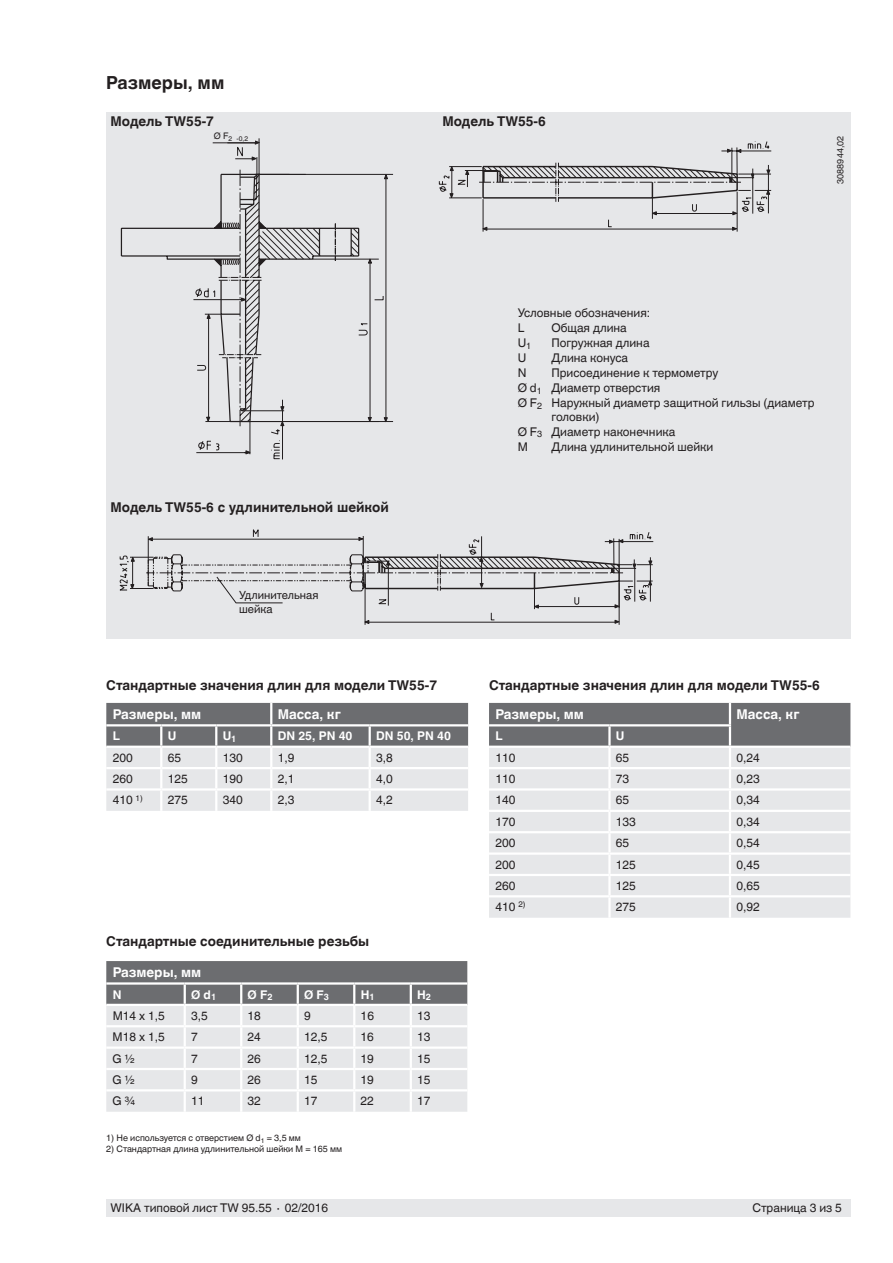
<style>
.page{position:relative;width:893px;height:1263px;background:#fff}
.page>*{position:absolute;margin:0;border:0;box-sizing:border-box;transform-origin:0 0}
.t1{font:700 18px "Helvetica World";color:#231f20}
.t2{font:700 13.5px "Helvetica World";color:#231f20}
.t3{font:700 13.5px "Helvetica World";color:#fff}
.t4{font:12px/15px "Helvetica World";color:#231f20}
.t5{font:700 12px "Helvetica World";color:#fff}
.t6{font:11.25px/13.5px "Helvetica World";color:#231f20}
.t7{font:9px "Helvetica World";color:#231f20}
.t8{font:6.75px "Helvetica World";color:#231f20}
</style>
<div class="page">
<div style="left:106px;top:1199px;width:744px;height:17px;background:#e6e7e9"></div>
<div style="left:106px;top:112px;width:744px;height:527px;background:#e6e7e9"></div>
<svg style="left:106px;top:703px;width:362px;height:108px;background:#b9babc"></svg>
<hr style="left:106px;top:788px;width:55px;height:3px;background:#fff">
<hr style="left:161px;top:788px;width:55px;height:3px;background:#fff">
<hr style="left:160px;top:791px;width:2px;height:20px;background:#fff">
<hr style="left:216px;top:788px;width:55px;height:3px;background:#fff">
<hr style="left:215px;top:791px;width:2px;height:20px;background:#fff">
<hr style="left:271px;top:788px;width:99px;height:3px;background:#fff">
<hr style="left:270px;top:791px;width:2px;height:20px;background:#fff">
<hr style="left:370px;top:788px;width:98px;height:3px;background:#fff">
<hr style="left:369px;top:791px;width:2px;height:20px;background:#fff">
<svg style="left:106px;top:961px;width:361px;height:151px;background:#c7c8ca"></svg>
<hr style="left:106px;top:1089px;width:79px;height:2px;background:#fff">
<hr style="left:185px;top:1089px;width:56px;height:2px;background:#fff">
<hr style="left:184px;top:1091px;width:2px;height:21px;background:#fff">
<hr style="left:241px;top:1089px;width:57px;height:2px;background:#fff">
<hr style="left:240px;top:1091px;width:2px;height:21px;background:#fff">
<hr style="left:298px;top:1089px;width:56px;height:2px;background:#fff">
<hr style="left:297px;top:1091px;width:2px;height:21px;background:#fff">
<hr style="left:354px;top:1089px;width:57px;height:2px;background:#fff">
<hr style="left:353px;top:1091px;width:2px;height:21px;background:#fff">
<hr style="left:411px;top:1089px;width:56px;height:2px;background:#fff">
<hr style="left:410px;top:1091px;width:2px;height:21px;background:#fff">
<div style="left:489px;top:897px;width:361px;height:21px;background:#e6e7e9"></div>
<svg style="left:489px;top:703px;width:361px;height:192px;background:#cecfd1"></svg>
<hr style="left:608px;top:897px;width:3px;height:21px;background:#fff">
<hr style="left:729px;top:897px;width:2px;height:21px;background:#fff">
<svg style="left:438px;top:141px;width:334px;height:91px"></svg>
<svg style="left:385px;top:173px;width:9px;height:249px"></svg>
<svg style="left:384px;top:173px;width:4px;height:7px"></svg>
<svg style="left:196px;top:138px;width:188px;height:322px"></svg>
<svg style="left:120px;top:173px;width:240px;height:250px"></svg>
<svg style="left:368px;top:257px;width:4px;height:7px"></svg>
<svg style="left:280px;top:420px;width:5px;height:6px"></svg>
<svg style="left:280px;top:406px;width:5px;height:6px"></svg>
<svg style="left:367px;top:417px;width:5px;height:6px"></svg>
<svg style="left:383px;top:417px;width:5px;height:6px"></svg>
<svg style="left:245px;top:450px;width:7px;height:5px"></svg>
<svg style="left:206px;top:416px;width:5px;height:7px"></svg>
<svg style="left:206px;top:313px;width:5px;height:6px"></svg>
<svg style="left:241px;top:297px;width:6px;height:5px"></svg>
<svg style="left:254px;top:140px;width:7px;height:5px"></svg>
<svg style="left:251px;top:156px;width:7px;height:5px"></svg>
<svg style="left:119px;top:529px;width:535px;height:96px"></svg>
<hr style="left:213px;top:143px;width:42px;height:1px;background:#231f20">
<div style="left:212px;top:131px;width:42px;height:10px;background:#e6e7e9"></div>
<h1 class="t1" style="left:106px;top:73px;width:120px">Размеры, мм</h1>
<p class="t2" style="left:111px;top:114px;width:105px">Модель TW55-7</p>
<p class="t2" style="left:442px;top:114px;width:105px">Модель TW55-6</p>
<p class="t8" style="left:214px;top:134px;width:36px"><sup>Ø</sup> <sup>F</sup>2 -0,2</p>
<p class="t7" style="left:835px;top:183px;width:49px;rotate:-90deg">3088944,02</p>
<p class="t2" style="left:111px;top:499px;width:280px">Модель TW55-6 с удлинительной шейкой</p>
<p class="t6" style="left:239px;top:588px;width:81px">Удлинительная шейка</p>
<p class="t2" style="left:106px;top:677px;width:332px">Стандартные значения длин для модели TW55-7</p>
<p class="t3" style="left:113px;top:706px;width:90px">Размеры, мм</p>
<p class="t3" style="left:278px;top:706px;width:65px">Масса, кг</p>
<p class="t5" style="left:113px;top:729px;width:9px">L</p>
<p class="t5" style="left:168px;top:729px;width:10px">U</p>
<p class="t5" style="left:223px;top:729px;width:15px">U<sub>1</sub></p>
<p class="t5" style="left:278px;top:729px;width:76px">DN 25, PN 40</p>
<p class="t5" style="left:376px;top:729px;width:76px">DN 50, PN 40</p>
<p class="t4" style="left:113px;top:750px;width:22px">200</p>
<p class="t4" style="left:168px;top:750px;width:15px">65</p>
<p class="t4" style="left:223px;top:750px;width:22px">130</p>
<p class="t4" style="left:278px;top:750px;width:18px">1,9</p>
<p class="t4" style="left:376px;top:750px;width:18px">3,8</p>
<p class="t4" style="left:113px;top:771px;width:22px">260</p>
<p class="t4" style="left:168px;top:771px;width:22px">125</p>
<p class="t4" style="left:223px;top:771px;width:22px">190</p>
<p class="t4" style="left:278px;top:771px;width:18px">2,1</p>
<p class="t4" style="left:376px;top:771px;width:18px">4,0</p>
<p class="t4" style="left:113px;top:793px;width:32px">410 <sup>1)</sup></p>
<p class="t4" style="left:168px;top:793px;width:22px">275</p>
<p class="t4" style="left:223px;top:793px;width:22px">340</p>
<p class="t4" style="left:278px;top:793px;width:18px">2,3</p>
<p class="t4" style="left:376px;top:793px;width:18px">4,2</p>
<p class="t2" style="left:106px;top:933px;width:265px">Стандартные соединительные резьбы</p>
<p class="t3" style="left:113px;top:964px;width:90px">Размеры, мм</p>
<p class="t5" style="left:113px;top:987px;width:10px">N</p>
<p class="t5" style="left:191px;top:987px;width:27px">Ø d<sub>1</sub></p>
<p class="t5" style="left:248px;top:987px;width:26px">Ø F<sub>2</sub></p>
<p class="t5" style="left:304px;top:987px;width:26px">Ø F<sub>3</sub></p>
<p class="t5" style="left:361px;top:987px;width:15px">H<sub>1</sub></p>
<p class="t5" style="left:417px;top:987px;width:15px">H<sub>2</sub></p>
<p class="t4" style="left:113px;top:1008px;width:54px">M14 x 1,5</p>
<p class="t4" style="left:191px;top:1008px;width:18px">3,5</p>
<p class="t4" style="left:248px;top:1008px;width:15px">18</p>
<p class="t4" style="left:304px;top:1008px;width:8px">9</p>
<p class="t4" style="left:361px;top:1008px;width:15px">16</p>
<p class="t4" style="left:417px;top:1008px;width:15px">13</p>
<p class="t4" style="left:113px;top:1029px;width:54px">M18 x 1,5</p>
<p class="t4" style="left:191px;top:1029px;width:8px">7</p>
<p class="t4" style="left:248px;top:1029px;width:15px">24</p>
<p class="t4" style="left:304px;top:1029px;width:25px">12,5</p>
<p class="t4" style="left:361px;top:1029px;width:15px">16</p>
<p class="t4" style="left:417px;top:1029px;width:15px">13</p>
<p class="t4" style="left:113px;top:1051px;width:24px">G ½</p>
<p class="t4" style="left:191px;top:1051px;width:8px">7</p>
<p class="t4" style="left:248px;top:1051px;width:15px">26</p>
<p class="t4" style="left:304px;top:1051px;width:25px">12,5</p>
<p class="t4" style="left:361px;top:1051px;width:15px">19</p>
<p class="t4" style="left:417px;top:1051px;width:15px">15</p>
<p class="t4" style="left:113px;top:1072px;width:24px">G ½</p>
<p class="t4" style="left:191px;top:1072px;width:8px">9</p>
<p class="t4" style="left:248px;top:1072px;width:15px">26</p>
<p class="t4" style="left:304px;top:1072px;width:15px">15</p>
<p class="t4" style="left:361px;top:1072px;width:15px">19</p>
<p class="t4" style="left:417px;top:1072px;width:15px">15</p>
<p class="t4" style="left:113px;top:1094px;width:24px">G ¾</p>
<p class="t4" style="left:191px;top:1094px;width:15px">11</p>
<p class="t4" style="left:248px;top:1094px;width:15px">32</p>
<p class="t4" style="left:304px;top:1094px;width:15px">17</p>
<p class="t4" style="left:361px;top:1094px;width:15px">22</p>
<p class="t4" style="left:417px;top:1094px;width:15px">17</p>
<p class="t7" style="left:106px;top:1133px;width:196px">1) Не используется с отверстием Ø d<sub>1</sub> = 3,5 мм</p>
<p class="t7" style="left:106px;top:1143px;width:237px">2) Стандартная длина удлинительной шейки M = 165 мм</p>
<p class="t4" style="left:518px;top:305px;width:134px">Условные обозначения:<br>L</p>
<p class="t4" style="left:551px;top:320px;width:77px">Общая длина</p>
<p class="t4" style="left:518px;top:335px;width:15px">U<sub>1</sub></p>
<p class="t4" style="left:551px;top:335px;width:100px">Погружная длина</p>
<p class="t4" style="left:518px;top:350px;width:10px">U</p>
<p class="t4" style="left:551px;top:350px;width:78px">Длина конуса</p>
<p class="t4" style="left:518px;top:365px;width:10px">N</p>
<p class="t4" style="left:518px;top:365px;width:298px;text-indent:34px">Присоединение к термометру<br>Ø d<sub>1</sub> Диаметр отверстия<br>Ø F<sub>2</sub> Наружный диаметр защитной гильзы (диаметр</p>
<p class="t4" style="left:518px;top:409px;width:159px;text-indent:34px">головки)<br>Ø F<sub>3</sub> Диаметр наконечника<br>M</p>
<p class="t4" style="left:551px;top:439px;width:164px">Длина удлинительной шейки</p>
<p class="t2" style="left:489px;top:677px;width:332px">Стандартные значения длин для модели TW55-6</p>
<p class="t3" style="left:495px;top:706px;width:90px">Размеры, мм</p>
<p class="t3" style="left:736px;top:706px;width:65px">Масса, кг</p>
<p class="t5" style="left:495px;top:729px;width:9px">L</p>
<p class="t5" style="left:616px;top:729px;width:10px">U</p>
<p class="t4" style="left:495px;top:750px;width:22px">110</p>
<p class="t4" style="left:616px;top:750px;width:15px">65</p>
<p class="t4" style="left:736px;top:750px;width:25px">0,24</p>
<p class="t4" style="left:495px;top:771px;width:22px">110</p>
<p class="t4" style="left:616px;top:771px;width:15px">73</p>
<p class="t4" style="left:736px;top:771px;width:25px">0,23</p>
<p class="t4" style="left:495px;top:793px;width:22px">140</p>
<p class="t4" style="left:616px;top:793px;width:15px">65</p>
<p class="t4" style="left:736px;top:793px;width:25px">0,34</p>
<p class="t4" style="left:495px;top:814px;width:22px">170</p>
<p class="t4" style="left:616px;top:814px;width:22px">133</p>
<p class="t4" style="left:736px;top:814px;width:25px">0,34</p>
<p class="t4" style="left:495px;top:835px;width:22px">200</p>
<p class="t4" style="left:616px;top:835px;width:15px">65</p>
<p class="t4" style="left:736px;top:835px;width:25px">0,54</p>
<p class="t4" style="left:495px;top:857px;width:22px">200</p>
<p class="t4" style="left:616px;top:857px;width:22px">125</p>
<p class="t4" style="left:736px;top:857px;width:25px">0,45</p>
<p class="t4" style="left:495px;top:878px;width:22px">260</p>
<p class="t4" style="left:616px;top:878px;width:22px">125</p>
<p class="t4" style="left:736px;top:878px;width:25px">0,65</p>
<p class="t4" style="left:495px;top:900px;width:32px">410 <sup>2)</sup></p>
<p class="t4" style="left:616px;top:900px;width:22px">275</p>
<p class="t4" style="left:736px;top:900px;width:25px">0,92</p>
<p class="t4" style="left:111px;top:1200px;width:219px">WIKA типовой лист TW 95.55 ∙ 02/2016</p>
<p class="t4" style="left:752px;top:1200px;width:91px">Страница 3 из 5</p>
</div>
